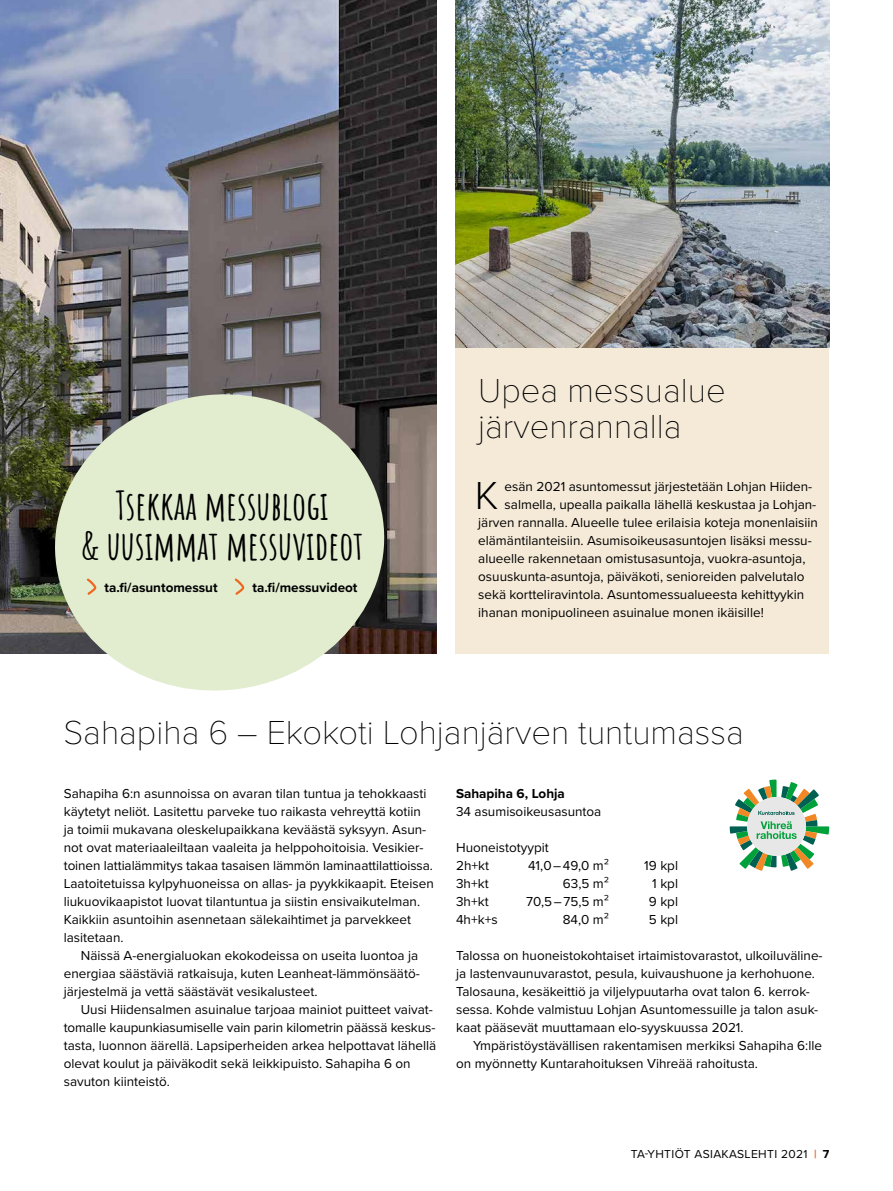
<style>
.page{position:relative;width:893px;height:1191px;background:#fff}
.page>*{position:absolute;margin:0;border:0;box-sizing:border-box;transform-origin:0 0}
.t1{font:300 40.5px "Proxima Nova";color:#000}
.t2{font:700 39px/40.5px "Amatic SC";color:#000;text-align:center}
.t3{font:100 34.5px/36px "Proxima Nova T";color:#000}
.t4{font:13.5px/18px "Proxima Nova";color:#000}
.t5{font:700 13.5px "Proxima Nova";color:#000}
.t6{font:12px "Proxima Nova";letter-spacing:.03em;color:#000}
.s1{font-weight:700;color:#ed6921}
.s2{font-weight:700}
</style>
<div class="page">
<div style="left:456px;top:347px;width:373px;height:306px;background:#f5ead8"></div>
<img style="left:456px;top:0;width:373px;height:347px">
<img style="left:0;top:0;width:437px;height:653px">
<svg style="left:44px;top:383px;width:351px;height:308px;background:#c3cab4"></svg>
<svg style="left:87px;top:578px;width:9px;height:17px"></svg>
<svg style="left:235px;top:578px;width:9px;height:17px"></svg>
<svg style="left:730px;top:779px;width:99px;height:91px"></svg>
<h2 class="t2" style="left:81px;top:482px;width:284px">Tsekkaa messublogi<br>&amp; uusimmat messuvideot</h2>
<p class="t5" style="left:104px;top:577px;width:115px">ta.fi/asuntomessut</p>
<p class="t5" style="left:253px;top:577px;width:106px">ta.fi/messuvideot</p>
<h3 class="t3" style="left:478px;top:370px;width:249px">Upea messualue järvenrannalla</h3>
<h1 class="t1" style="left:475px;top:466px;width:25px">K</h1>
<p class="t4" style="left:505px;top:477px;width:309px">esän 2021 asuntomessut järjestetään Lohjan Hiiden-</p>
<p class="t4" style="left:505px;top:495px;width:313px">salmella, upealla paikalla lähellä keskustaa ja Lohjan-</p>
<p class="t4" style="left:478px;top:513px;width:341px">järven rannalla. Alueelle tulee erilaisia koteja monenlaisiin</p>
<p class="t4" style="left:478px;top:531px;width:335px">elämäntilanteisiin. Asumisoikeusasuntojen lisäksi messu-</p>
<p class="t4" style="left:478px;top:549px;width:329px">alueelle rakennetaan omistusasuntoja, vuokra-asuntoja,</p>
<p class="t4" style="left:478px;top:567px;width:328px">osuuskunta-asuntoja, päiväkoti, senioreiden palvelutalo</p>
<p class="t4" style="left:478px;top:585px;width:328px">sekä kortteliravintola. Asuntomessualueesta kehittyykin</p>
<p class="t4" style="left:478px;top:603px;width:287px">ihanan monipuolineen asuinalue monen ikäisille!</p>
<h3 class="t3" style="left:63px;top:712px;width:682px">Sahapiha 6 – Ekokoti Lohjanjärven tuntumassa</h3>
<p class="t4" style="left:64px;top:783px;width:372px">Sahapiha 6:n asunnoissa on avaran tilan tuntua ja tehokkaasti käytetyt neliöt. Lasitettu parveke tuo raikasta vehreyttä kotiin ja toimii mukavana oleskelupaikkana keväästä syksyyn. Asun&shy;not ovat materiaaleiltaan vaaleita ja helppohoitoisia. Vesikier&shy;toinen lattialämmitys takaa tasaisen lämmön laminaattilattioissa.<br>Laatoitetuissa kylpyhuoneissa on allas- ja pyykkikaapit. Eteisen liukuovikaapistot luovat tilantuntua ja siistin ensivaikutelman.<br>Kaikkiin asuntoihin asennetaan sälekaihtimet ja parvekkeet lasitetaan.</p>
<p class="t4" style="left:64px;top:945px;width:357px;text-align:justify;text-indent:17px">Näissä A-energialuokan ekokodeissa on useita luontoa ja energiaa säästäviä ratkaisuja, kuten Leanheat-lämmönsäätö&shy;järjestelmä ja vettä säästävät vesikalusteet.</p>
<p class="t4" style="left:64px;top:999px;width:374px;text-indent:17px">Uusi Hiidensalmen asuinalue tarjoaa mainiot puitteet vaivat&shy;tomalle kaupunkiasumiselle vain parin kilometrin päässä keskus&shy;tasta, luonnon äärellä. Lapsiperheiden arkea helpottavat lähellä olevat koulut ja päiväkodit sekä leikkipuisto. Sahapiha 6 on savuton kiinteistö.</p>
<p class="t5" style="left:456px;top:783px;width:110px">Sahapiha 6, Lohja</p>
<p class="t4" style="left:456px;top:801px;width:147px">34 asumisoikeusasuntoa</p>
<p class="t4" style="left:456px;top:837px;width:94px">Huoneistotyypit<br>2h+kt</p>
<p class="t4" style="left:528px;top:855px;width:82px">41,0 – 49,0 m²</p>
<p class="t4" style="left:644px;top:855px;width:35px">19 kpl</p>
<p class="t4" style="left:456px;top:873px;width:34px">3h+kt</p>
<p class="t4" style="left:563px;top:873px;width:48px">63,5 m²</p>
<p class="t4" style="left:652px;top:873px;width:27px">1 kpl</p>
<p class="t4" style="left:456px;top:891px;width:34px">3h+kt</p>
<p class="t4" style="left:526px;top:891px;width:84px">70,5 – 75,5 m²</p>
<p class="t4" style="left:649px;top:891px;width:31px">9 kpl</p>
<p class="t4" style="left:456px;top:909px;width:43px">4h+k+s</p>
<p class="t4" style="left:563px;top:909px;width:48px">84,0 m²</p>
<p class="t4" style="left:649px;top:909px;width:31px">5 kpl</p>
<p class="t4" style="left:456px;top:945px;width:368px">Talossa on huoneistokohtaiset irtaimistovarastot, ulkoiluväline&shy;ja lastenvaunuvarastot, pesula, kuivaushuone ja kerhohuone.<br>Talosauna, kesäkeittiö ja viljelypuutarha ovat talon 6. kerrok&shy;sessa. Kohde valmistuu Lohjan Asuntomessuille ja talon asuk&shy;kaat pääsevät muuttamaan elo-syyskuussa 2021.</p>
<p class="t4" style="left:456px;top:1035px;width:367px;text-indent:17px">Ympäristöystävällisen rakentamisen merkiksi Sahapiha 6:lle on myönnetty Kuntarahoituksen Vihreää rahoitusta.</p>
<p class="t6" style="left:631px;top:1144px;width:200px">TA-YHTIÖT ASIAKASLEHTI 2021 <span class="s1">|</span> <span class="s2">7</span></p>
</div>
